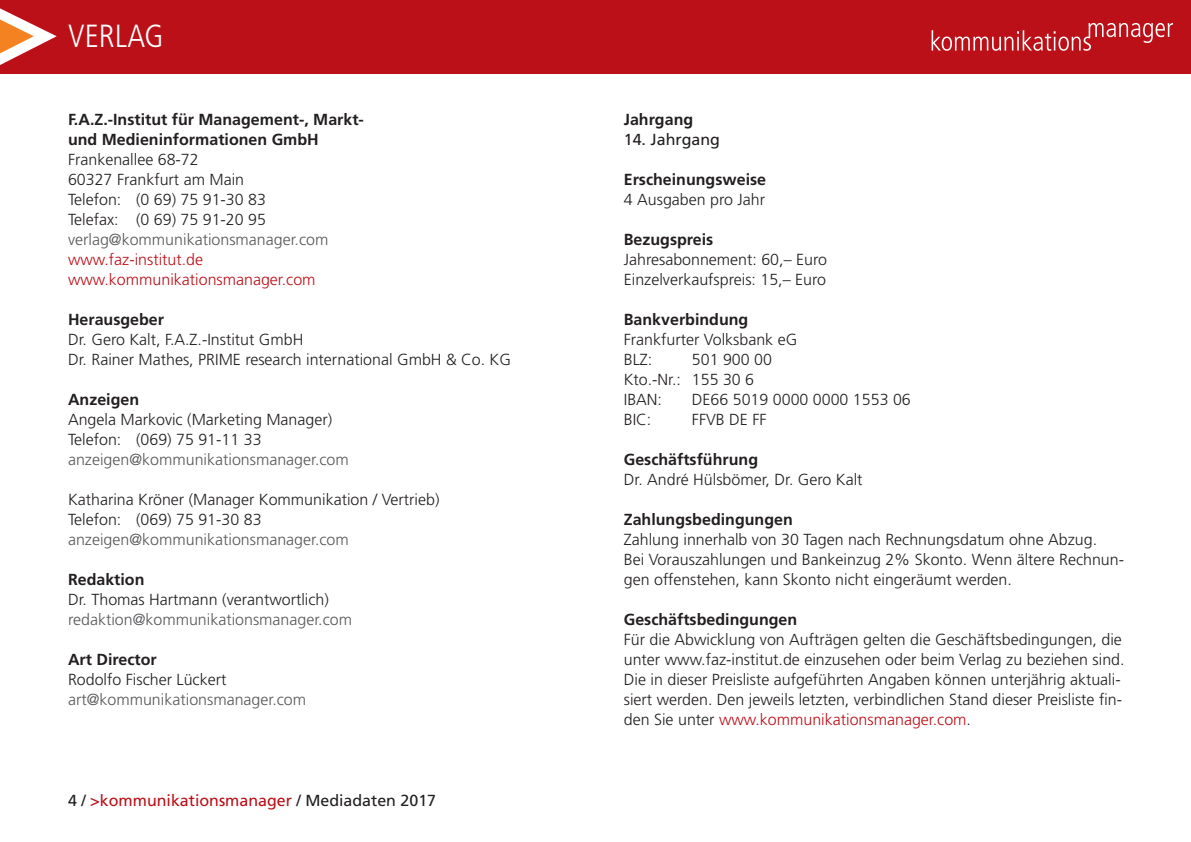
<style>
.page{position:relative;width:1191px;height:842px;background:#fff}
.page>*{position:absolute;margin:0;border:0;box-sizing:border-box;transform-origin:0 0}
.t1{font:300 condensed 32px "Frutiger LT Std";color:#fff}
.Body_RFL{font:300 16px/20px "Frutiger LT Std";color:#231f20}
.Body_RFL-2{font:700 16px/20px "Frutiger LT Std";color:#231f20}
.Body_RFL-3{font:300 16px "Frutiger LT Std";color:#57585a}
.Body_RFL-4{font:300 16px "Frutiger LT Std";color:#bb1018}
.t2{font:16px "Frutiger LT Std";color:#bb1018}
.Titel-02{font:16px "Frutiger LT Std";color:#231f20}
.s1{color:#231f20}
.s2{color:#bb1018}
</style>
<div class="page">
<div style="left:0;top:0;width:1191px;height:74px;background:#bb1018"></div>
<svg style="left:0;top:8px;width:57px;height:57px"></svg>
<svg style="left:931px;top:23px;width:242px;height:28px"></svg>
<p class="t1" style="left:68px;top:17px;width:97px">VERLAG</p>
<p class="Body_RFL-2" style="left:68px;top:110px;width:297px">F.A.Z.-Institut für Management-, Markt&shy;und Medieninformationen GmbH</p>
<p class="Body_RFL" style="left:68px;top:150px;width:132px">Frankenallee 68-72</p>
<p class="Body_RFL" style="left:68px;top:170px;width:178px">60327 Frankfurt am Main</p>
<p class="Body_RFL" style="left:68px;top:190px;width:199px">Telefon: (0 69) 75 91-30 83</p>
<p class="Body_RFL" style="left:68px;top:210px;width:199px">Telefax: (0 69) 75 91-20 95</p>
<p class="Body_RFL-3" style="left:68px;top:231px;width:262px">verlag@kommunikationsmanager.com</p>
<p class="Body_RFL-4" style="left:68px;top:251px;width:137px">www.faz-institut.de</p>
<p class="Body_RFL-4" style="left:68px;top:271px;width:249px">www.kommunikationsmanager.com</p>
<p class="Body_RFL-2" style="left:68px;top:310px;width:98px">Herausgeber</p>
<p class="Body_RFL" style="left:68px;top:330px;width:237px">Dr. Gero Kalt, F.A.Z.-Institut GmbH</p>
<p class="Body_RFL" style="left:68px;top:350px;width:444px">Dr. Rainer Mathes, PRIME research international GmbH &amp; Co. KG</p>
<p class="Body_RFL-2" style="left:68px;top:390px;width:73px">Anzeigen</p>
<p class="Body_RFL" style="left:68px;top:410px;width:266px">Angela Markovic (Marketing Manager)</p>
<p class="Body_RFL" style="left:68px;top:430px;width:195px">Telefon: (069) 75 91-11 33</p>
<p class="Body_RFL-3" style="left:68px;top:451px;width:282px">anzeigen@kommunikationsmanager.com</p>
<p class="Body_RFL" style="left:68px;top:490px;width:373px">Katharina Kröner (Manager Kommunikation / Vertrieb)</p>
<p class="Body_RFL" style="left:68px;top:510px;width:195px">Telefon: (069) 75 91-30 83</p>
<p class="Body_RFL-3" style="left:68px;top:531px;width:282px">anzeigen@kommunikationsmanager.com</p>
<p class="Body_RFL-2" style="left:68px;top:570px;width:78px">Redaktion</p>
<p class="Body_RFL" style="left:68px;top:590px;width:262px">Dr. Thomas Hartmann (verantwortlich)</p>
<p class="Body_RFL-3" style="left:68px;top:611px;width:285px">redaktion@kommunikationsmanager.com</p>
<p class="Body_RFL-2" style="left:68px;top:650px;width:90px">Art Director</p>
<p class="Body_RFL" style="left:68px;top:670px;width:160px">Rodolfo Fischer Lückert</p>
<p class="Body_RFL-3" style="left:68px;top:691px;width:239px">art@kommunikationsmanager.com</p>
<p class="t2" style="left:68px;top:791px;width:369px"><span class="s1">4 /</span> &gt;kommunikationsmanager <span class="s1">/ Mediadaten 2017</span></p>
<p class="Body_RFL-2" style="left:624px;top:110px;width:71px">Jahrgang</p>
<p class="Titel-02" style="left:624px;top:130px;width:98px">14. Jahrgang</p>
<p class="Body_RFL-2" style="left:624px;top:170px;width:144px">Erscheinungsweise</p>
<p class="Body_RFL" style="left:624px;top:190px;width:143px">4 Ausgaben pro Jahr</p>
<p class="Body_RFL-2" style="left:624px;top:230px;width:91px">Bezugspreis</p>
<p class="Body_RFL" style="left:624px;top:250px;width:205px">Jahresabonnement: 60,– Euro</p>
<p class="Body_RFL" style="left:624px;top:270px;width:204px">Einzelverkaufspreis: 15,– Euro</p>
<p class="Body_RFL-2" style="left:624px;top:310px;width:126px">Bankverbindung</p>
<p class="Body_RFL" style="left:624px;top:330px;width:175px">Frankfurter Volksbank eG</p>
<p class="Body_RFL" style="left:624px;top:350px;width:30px">BLZ:</p>
<p class="Body_RFL" style="left:692px;top:350px;width:82px">501 900 00</p>
<p class="Body_RFL" style="left:624px;top:370px;width:132px">Kto.-Nr.: 155 30 6</p>
<p class="Body_RFL" style="left:624px;top:390px;width:40px">IBAN:</p>
<p class="Body_RFL" style="left:692px;top:390px;width:220px">DE66 5019 0000 0000 1553 06</p>
<p class="Body_RFL" style="left:624px;top:410px;width:29px">BIC:</p>
<p class="Body_RFL" style="left:692px;top:410px;width:76px">FFVB DE FF</p>
<p class="Body_RFL-2" style="left:624px;top:450px;width:136px">Geschäftsführung</p>
<p class="Body_RFL" style="left:624px;top:470px;width:240px">Dr. André Hülsbömer, Dr. Gero Kalt</p>
<p class="Body_RFL-2" style="left:624px;top:510px;width:170px">Zahlungsbedingungen</p>
<p class="Body_RFL" style="left:624px;top:530px;width:502px">Zahlung innerhalb von 30 Tagen nach Rechnungsdatum ohne Abzug.<br>Bei Vorauszahlungen und Bankeinzug 2% Skonto. Wenn ältere Rechnun&shy;gen offenstehen, kann Skonto nicht eingeräumt werden.</p>
<p class="Body_RFL-2" style="left:624px;top:610px;width:175px">Geschäftsbedingungen</p>
<p class="Body_RFL" style="left:624px;top:630px;width:502px">Für die Abwicklung von Aufträgen gelten die Geschäftsbedingungen, die unter www.faz-institut.de einzusehen oder beim Verlag zu beziehen sind.<br>Die in dieser Preisliste aufgeführten Angaben können unterjährig aktuali&shy;siert werden. Den jeweils letzten, verbindlichen Stand dieser Preisliste fin&shy;den Sie unter <span class="s2">www.kommunikationsmanager.com</span>.</p>
</div>
